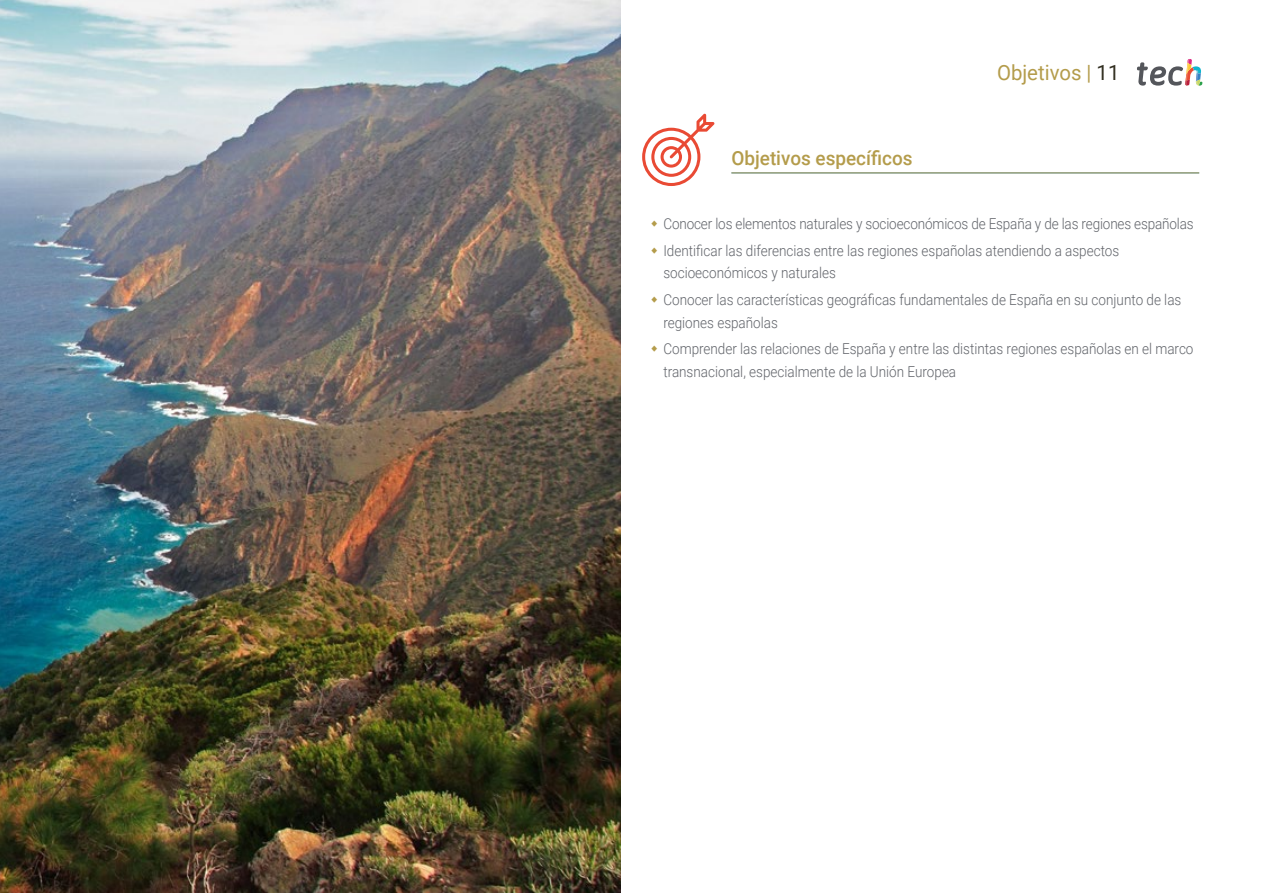
<style>
.page{position:relative;width:1263px;height:893px;background:#fff}
.page>*{position:absolute;margin:0;border:0;box-sizing:border-box;transform-origin:0 0}
.t1{font:21px "Roboto";color:#b49c4b}
.t2{font:500 19.5px "Roboto";color:#b49c4b}
.t3{font:300 15px/26.7px "Roboto";color:#61646a;scale:.9 1}
.s1{color:#312e20}
</style>
<div class="page">
<svg style="left:642px;top:114px;width:72px;height:72px"></svg>
<hr style="left:731px;top:173px;width:468px;height:1px;background:#b49c4b">
<img style="left:0;top:0;width:621px;height:893px">
<svg style="left:1137px;top:59px;width:65px;height:27px"></svg>
<h2 class="t2" style="left:731px;top:144px;width:183px">Objetivos específicos</h2>
<h1 class="t1" style="left:997px;top:57px;width:124px">Objetivos | <span class="s1">11</span></h1>
<p class="t3" style="left:663px;top:210px;width:591px">Conocer los elementos naturales y socioeconómicos de España y de las regiones españolas<br>Identificar las diferencias entre las regiones españolas atendiendo a aspectos</p>
<p class="t3" style="left:663px;top:259px;width:577px">socioeconómicos y naturales<br>Conocer las características geográficas fundamentales de España en su conjunto de las</p>
<p class="t3" style="left:663px;top:308px;width:590px">regiones españolas<br>Comprender las relaciones de España y entre las distintas regiones españolas en el marco</p>
<p class="t3" style="left:663px;top:358px;width:327px">transnacional, especialmente de la Unión Europea</p>
</div>
